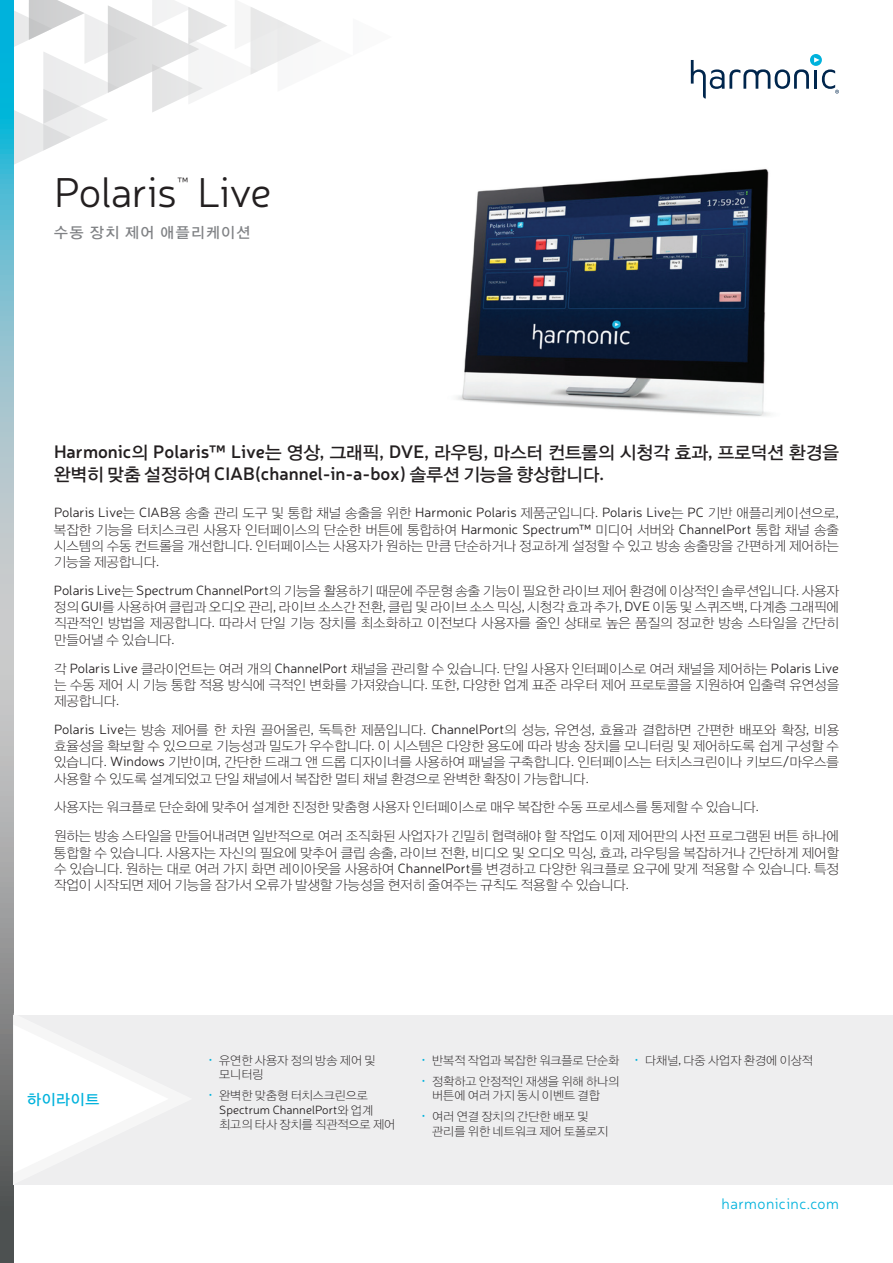
<style>
.page{position:relative;width:893px;height:1263px;background:#fff}
.page>*{position:absolute;margin:0;border:0;box-sizing:border-box;transform-origin:0 0}
.t1{font:300 42px "Neris";letter-spacing:-.02em;color:#231f20}
.t2{font:18px "YDIYGO330";color:#231f20}
.t3{font:600 18px "Neris";color:#231f20}
.t4{font:300 15px "Neris";letter-spacing:.03em;color:#00b2dc}
.t5{font:15px "YDIYGO330";letter-spacing:.1em;color:#808285}
.t6{font:15px "YDIYGO330";letter-spacing:.06em;color:#00b2dc}
.t7{font:13.5px/16.2px "YDIYGO310";color:#231f20;text-align:justify}
.t8{font:300 13.5px "Neris";color:#231f20}
.t9{font:300 12.15px "Neris";color:#231f20}
.t10{font:12px/14.4px "YDIYGO310";color:#231f20}
.t11{font:300 12px "Neris";color:#231f20}
.s1{font-family:"Neris";font-weight:600}
.s2{font-family:"YDIYGO330";font-weight:400}
.s3{font-family:"YDIYGO310";font-weight:400}
.s4{font-family:"Neris";font-weight:300}
.s5{font-family:"Neris";font-weight:300;color:#00b2dc}
</style>
<div class="page">
<svg style="left:14px;top:0;width:307px;height:164px"></svg>
<svg style="left:810px;top:54px;width:12px;height:12px"></svg>
<svg style="left:691px;top:57px;width:148px;height:42px"></svg>
<svg style="left:0;top:0;width:14px;height:1263px"></svg>
<div style="left:14px;top:1015px;width:879px;height:169px;background:#eeeeef"></div>
<svg style="left:14px;top:1025px;width:154px;height:148px"></svg>
<img style="left:456px;top:169px;width:314px;height:248px">
<h1 class="t1" style="left:54px;top:165px;width:124px">Polaris</h1>
<p class="t9" style="left:177px;top:174px;width:12px">™</p>
<h1 class="t1" style="left:197px;top:165px;width:76px">Live</h1>
<p class="t5" style="left:54px;top:224px;width:198px">수동 장치 제어 애플리케이션</p>
<h2 class="t2" style="left:54px;top:443px;width:786px"><span class="s1">Harmonic</span>의 <span class="s1">Polaris™ Live</span>는 영상<span class="s1">,</span> 그래픽<span class="s1">, DVE,</span> 라우팅<span class="s1">,</span> 마스터 컨트롤의 시청각 효과<span class="s1">,</span> 프로덕션 환경을</h2>
<h2 class="t3" style="left:54px;top:461px;width:552px"><span class="s2">완벽히 맞춤 설정하여</span> CIAB(channel-in-a-box) <span class="s2">솔루션 기능을 향상합니다</span>.</h2>
<p class="t8" style="left:54px;top:504px;width:786px">Polaris Live<span class="s3">는</span> CIAB<span class="s3">용 송출 관리 도구 및 통합 채널 송출을 위한</span> Harmonic Polaris <span class="s3">제품군입니다</span>. Polaris Live<span class="s3">는</span> PC <span class="s3">기반 애플리케이션으로</span>,</p>
<p class="t7" style="left:54px;top:522px;width:786px">복잡한 기능을 터치스크린 사용자 인터페이스의 단순한 버튼에 통합하여 <span class="s4">Harmonic Spectrum™</span> 미디어 서버와 <span class="s4">ChannelPort</span> 통합 채널 송출 시스템의 수동 컨트롤을 개선합니다<span class="s4">.</span> 인터페이스는 사용자가 원하는 만큼 단순하거나 정교하게 설정할 수 있고 방송 송출망을 간편하게 제어하는 기능을 제공합니다<span class="s4">.</span></p>
<p class="t7" style="left:54px;top:583px;width:787px"><span class="s4">Polaris Live</span>는 <span class="s4">Spectrum ChannelPort</span>의 기능을 활용하기 때문에 주문형 송출 기능이 필요한 라이브 제어 환경에 이상적인 솔루션입니다<span class="s4">.</span> 사용자 정의 <span class="s4">GUI</span>를 사용하여 클립과 오디오 관리<span class="s4">,</span> 라이브 소스간 전환<span class="s4">,</span> 클립 및 라이브 소스 믹싱<span class="s4">,</span> 시청각 효과 추가<span class="s4">, DVE</span> 이동 및 스퀴즈백<span class="s4">,</span> 다계층 그래픽에 직관적인 방법을 제공합니다<span class="s4">.</span> 따라서 단일 기능 장치를 최소화하고 이전보다 사용자를 줄인 상태로 높은 품질의 정교한 방송 스타일을 간단히 만들어낼 수 있습니다<span class="s4">.</span></p>
<p class="t7" style="left:54px;top:661px;width:786px">각 <span class="s4">Polaris Live</span> 클라이언트는 여러 개의 <span class="s4">ChannelPort</span> 채널을 관리할 수 있습니다<span class="s4">.</span> 단일 사용자 인터페이스로 여러 채널을 제어하는 <span class="s4">Polaris Live </span>는 수동 제어 시 기능 통합 적용 방식에 극적인 변화를 가져왔습니다<span class="s4">.</span> 또한<span class="s4">,</span> 다양한 업계 표준 라우터 제어 프로토콜을 지원하여 입출력 유연성을 제공합니다<span class="s4">.</span></p>
<p class="t7" style="left:54px;top:722px;width:787px"><span class="s4">Polaris Live</span>는 방송 제어를 한 차원 끌어올린<span class="s4">,</span> 독특한 제품입니다<span class="s4">. ChannelPort</span>의 성능<span class="s4">,</span> 유연성<span class="s4">,</span> 효율과 결합하면 간편한 배포와 확장<span class="s4">,</span> 비용 효율성을 확보할 수 있으므로 기능성과 밀도가 우수합니다<span class="s4">.</span> 이 시스템은 다양한 용도에 따라 방송 장치를 모니터링 및 제어하도록 쉽게 구성할 수 있습니다<span class="s4">. Windows</span> 기반이며<span class="s4">,</span> 간단한 드래그 앤 드롭 디자이너를 사용하여 패널을 구축합니다<span class="s4">.</span> 인터페이스는 터치스크린이나 키보드<span class="s4">/</span>마우스를 사용할 수 있도록 설계되었고 단일 채널에서 복잡한 멀티 채널 환경으로 완벽한 확장이 가능합니다<span class="s4">.</span></p>
<p class="t7" style="left:54px;top:793px;width:786px;line-height:29px">사용자는 워크플로 단순화에 맞추어 설계한 진정한 맞춤형 사용자 인터페이스로 매우 복잡한 수동 프로세스를 통제할 수 있습니다<span class="s4">.<br></span>원하는 방송 스타일을 만들어내려면 일반적으로 여러 조직화된 사업자가 긴밀히 협력해야 할 작업도 이제 제어판의 사전 프로그램된 버튼 하나에</p>
<p class="t7" style="left:54px;top:845px;width:786px">통합할 수 있습니다<span class="s4">.</span> 사용자는 자신의 필요에 맞추어 클립 송출<span class="s4">,</span> 라이브 전환<span class="s4">,</span> 비디오 및 오디오 믹싱<span class="s4">,</span> 효과<span class="s4">,</span> 라우팅을 복잡하거나 간단하게 제어할 수 있습니다<span class="s4">.</span> 원하는 대로 여러 가지 화면 레이아웃을 사용하여 <span class="s4">ChannelPort</span>를 변경하고 다양한 워크플로 요구에 맞게 적용할 수 있습니다<span class="s4">.</span> 특정 작업이 시작되면 제어 기능을 잠가서 오류가 발생할 가능성을 현저히 줄여주는 규칙도 적용할 수 있습니다<span class="s4">.</span></p>
<p class="t6" style="left:27px;top:1091px;width:74px">하이라이트</p>
<p class="t10" style="left:219px;top:1053px;width:158px;text-indent:-11px"><span class="s5">•</span> 유연한 사용자 정의 방송 제어 및 모니터링</p>
<p class="t10" style="left:208px;top:1088px;width:161px"><span class="s5">•</span> 완벽한 맞춤형 터치스크린으로</p>
<p class="t11" style="left:219px;top:1102px;width:155px">Spectrum ChannelPort<span class="s3">와 업계</span></p>
<p class="t10" style="left:219px;top:1117px;width:177px">최고의 타사 장치를 직관적으로 제어</p>
<p class="t10" style="left:421px;top:1053px;width:199px"><span class="s5">•</span> 반복적 작업과 복잡한 워크플로 단순화</p>
<p class="t10" style="left:432px;top:1074px;width:188px;text-indent:-11px"><span class="s5">•</span> 정확하고 안정적인 재생을 위해 하나의 버튼에 여러 가지 동시 이벤트 결합</p>
<p class="t10" style="left:432px;top:1110px;width:177px;text-indent:-11px"><span class="s5">•</span> 여러 연결 장치의 간단한 배포 및 관리를 위한 네트워크 제어 토폴로지</p>
<p class="t10" style="left:634px;top:1053px;width:180px"><span class="s5">•</span> 다채널<span class="s4">,</span> 다중 사업자 환경에 이상적</p>
<p class="t4" style="left:722px;top:1194px;width:119px">harmonicinc.com</p>
</div>
